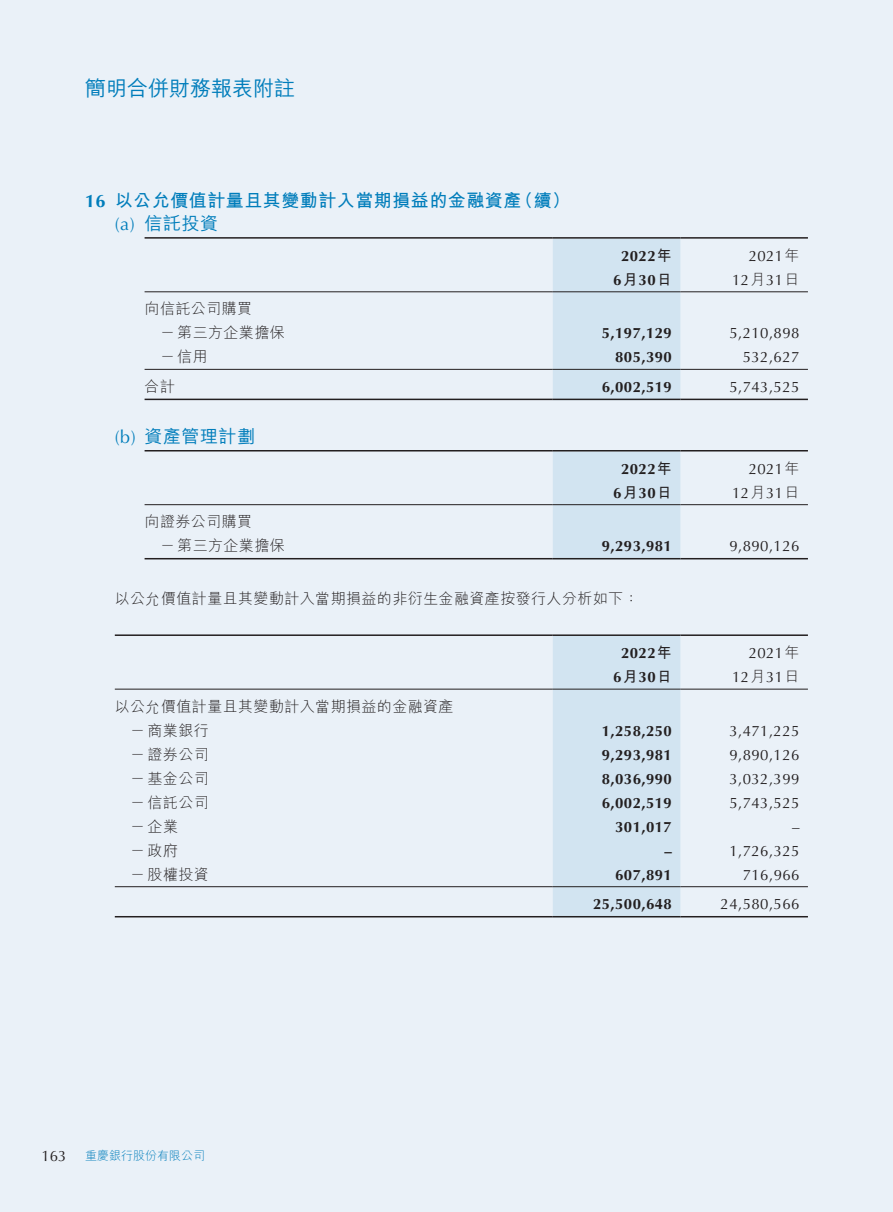
<style>
.page{position:relative;width:893px;height:1212px;background:#eaf1f8}
.page>*{position:absolute;margin:0;border:0;box-sizing:border-box;transform-origin:0 0}
.t1{font:500 21px "M Hei HK";color:#007dbb}
.t2{font:700 18px "M Hei HK";letter-spacing:.03em;color:#007dbb}
.t3{font:500 18px "M Hei HK";letter-spacing:.03em;color:#007dbb}
.t4{font:18px "Optima LT Std";color:#007dbb}
.t5{font:700 18px "Optima LT Std";color:#007dbb}
.t6{font:15px/24px "Optima LT Std";letter-spacing:.03em;color:#231f20;text-align:right}
.t7{font:700 15px/24px "Optima LT Std";letter-spacing:.03em;color:#231f20;text-align:center}
.t8{font:300 15px "M Hei HK";letter-spacing:.03em;color:#231f20}
.t9{font:300 12px "M Hei HK";color:#007dbb}
.s1{font-family:"M Hei HK"}
.s2{font-family:"M Hei HK";font-weight:300}
</style>
<div class="page">
<div style="left:553px;top:239px;width:127px;height:160px;background:#d2e4f1"></div>
<hr style="left:145px;top:237px;width:408px;height:2px;background:#231f20">
<hr style="left:553px;top:237px;width:127px;height:2px;background:#231f20">
<hr style="left:680px;top:237px;width:128px;height:2px;background:#231f20">
<hr style="left:145px;top:291px;width:408px;height:1px;background:#231f20">
<hr style="left:553px;top:291px;width:127px;height:1px;background:#231f20">
<hr style="left:680px;top:291px;width:128px;height:1px;background:#231f20">
<hr style="left:145px;top:369px;width:408px;height:1px;background:#231f20">
<hr style="left:553px;top:369px;width:127px;height:1px;background:#231f20">
<hr style="left:680px;top:369px;width:128px;height:1px;background:#231f20">
<hr style="left:145px;top:399px;width:408px;height:1px;background:#231f20">
<hr style="left:553px;top:399px;width:127px;height:1px;background:#231f20">
<hr style="left:680px;top:399px;width:128px;height:1px;background:#231f20">
<div style="left:553px;top:451px;width:127px;height:107px;background:#d2e4f1"></div>
<hr style="left:145px;top:450px;width:408px;height:1px;background:#231f20">
<hr style="left:553px;top:450px;width:127px;height:1px;background:#231f20">
<hr style="left:680px;top:450px;width:128px;height:1px;background:#231f20">
<hr style="left:145px;top:504px;width:408px;height:1px;background:#231f20">
<hr style="left:553px;top:504px;width:127px;height:1px;background:#231f20">
<hr style="left:680px;top:504px;width:128px;height:1px;background:#231f20">
<hr style="left:145px;top:558px;width:408px;height:1px;background:#231f20">
<hr style="left:553px;top:558px;width:127px;height:1px;background:#231f20">
<hr style="left:680px;top:558px;width:128px;height:1px;background:#231f20">
<div style="left:553px;top:636px;width:127px;height:280px;background:#d2e4f1"></div>
<hr style="left:115px;top:634px;width:438px;height:2px;background:#231f20">
<hr style="left:553px;top:634px;width:127px;height:2px;background:#231f20">
<hr style="left:680px;top:634px;width:128px;height:2px;background:#231f20">
<hr style="left:115px;top:689px;width:438px;height:1px;background:#231f20">
<hr style="left:553px;top:689px;width:127px;height:1px;background:#231f20">
<hr style="left:680px;top:689px;width:128px;height:1px;background:#231f20">
<hr style="left:115px;top:886px;width:438px;height:1px;background:#231f20">
<hr style="left:553px;top:886px;width:127px;height:1px;background:#231f20">
<hr style="left:680px;top:886px;width:128px;height:1px;background:#231f20">
<hr style="left:115px;top:916px;width:438px;height:1px;background:#231f20">
<hr style="left:553px;top:916px;width:127px;height:1px;background:#231f20">
<hr style="left:680px;top:916px;width:128px;height:1px;background:#231f20">
<h1 class="t1" style="left:85px;top:73px;width:211px">簡明合併財務報表附註</h1>
<p class="t5" style="left:85px;top:191px;width:22px">16</p>
<p class="t2" style="left:115px;top:188px;width:408px">以公允價值計量且其變動計入當期損益的金融資產</p>
<p class="t2" style="left:515px;top:188px;width:57px">（續(</p>
<p class="t4" style="left:115px;top:213px;width:22px">a( )</p>
<p class="t3" style="left:145px;top:210px;width:75px">信託投資</p>
<p class="t4" style="left:115px;top:426px;width:23px">b( )</p>
<p class="t8" style="left:145px;top:301px;width:109px">向信託公司購買</p>
<p class="t8" style="left:160px;top:325px;width:126px">－第三方企業擔保</p>
<p class="t8" style="left:160px;top:349px;width:49px">－信用</p>
<p class="t8" style="left:145px;top:379px;width:32px">合計</p>
<p class="t3" style="left:145px;top:423px;width:112px">資產管理計劃</p>
<p class="t8" style="left:145px;top:514px;width:109px">向證券公司購買</p>
<p class="t7" style="left:613px;top:244px;width:60px">2022<span class="s1">年<br></span>6<span class="s1">月</span>30<span class="s1">日</span></p>
<p class="t6" style="left:732px;top:244px;width:69px">2021<span class="s2">年<br></span>12<span class="s2">月</span>31<span class="s2">日</span></p>
<p class="t7" style="left:602px;top:321px;width:72px">5,197,129</p>
<p class="t6" style="left:729px;top:321px;width:72px">5,210,898</p>
<p class="t7" style="left:615px;top:345px;width:58px">805,390</p>
<p class="t6" style="left:743px;top:345px;width:58px">532,627</p>
<p class="t7" style="left:602px;top:375px;width:72px">6,002,519</p>
<p class="t6" style="left:729px;top:375px;width:72px">5,743,525</p>
<p class="t7" style="left:613px;top:457px;width:60px">2022<span class="s1">年<br></span>6<span class="s1">月</span>30<span class="s1">日</span></p>
<p class="t6" style="left:732px;top:457px;width:69px">2021<span class="s2">年<br></span>12<span class="s2">月</span>31<span class="s2">日</span></p>
<p class="t8" style="left:160px;top:538px;width:126px">－第三方企業擔保</p>
<p class="t8" style="left:115px;top:590px;width:525px">以公允價值計量且其變動計入當期損益的非衍生金融資產按發行人分析如下：</p>
<p class="t7" style="left:613px;top:641px;width:60px">2022<span class="s1">年<br></span>6<span class="s1">月</span>30<span class="s1">日</span></p>
<p class="t6" style="left:732px;top:641px;width:69px">2021<span class="s2">年<br></span>12<span class="s2">月</span>31<span class="s2">日</span></p>
<p class="t8" style="left:115px;top:698px;width:340px">以公允價值計量且其變動計入當期損益的金融資產</p>
<p class="t6" style="left:729px;top:719px;width:72px">3,471,225</p>
<p class="t6" style="left:729px;top:534px;width:72px">9,890,126</p>
<p class="t7" style="left:602px;top:534px;width:72px">9,293,981</p>
<p class="t8" style="left:130px;top:722px;width:80px">－商業銀行</p>
<p class="t7" style="left:602px;top:719px;width:72px">1,258,250</p>
<p class="t8" style="left:130px;top:746px;width:80px">－證券公司</p>
<p class="t7" style="left:602px;top:743px;width:72px">9,293,981</p>
<p class="t6" style="left:729px;top:743px;width:72px">9,890,126</p>
<p class="t8" style="left:130px;top:770px;width:80px">－基金公司</p>
<p class="t7" style="left:602px;top:767px;width:72px">8,036,990</p>
<p class="t6" style="left:729px;top:767px;width:72px">3,032,399</p>
<p class="t8" style="left:130px;top:794px;width:80px">－信託公司</p>
<p class="t7" style="left:602px;top:791px;width:72px">6,002,519</p>
<p class="t6" style="left:729px;top:791px;width:72px">5,743,525</p>
<p class="t8" style="left:130px;top:818px;width:49px">－企業</p>
<p class="t7" style="left:615px;top:815px;width:58px">301,017</p>
<p class="t6" style="left:792px;top:815px;width:9px">–</p>
<p class="t8" style="left:130px;top:842px;width:49px">－政府</p>
<p class="t7" style="left:664px;top:839px;width:9px">–</p>
<p class="t6" style="left:729px;top:839px;width:72px">1,726,325</p>
<p class="t8" style="left:130px;top:866px;width:80px">－股權投資</p>
<p class="t7" style="left:615px;top:863px;width:58px">607,891</p>
<p class="t6" style="left:743px;top:863px;width:58px">716,966</p>
<p class="t7" style="left:593px;top:892px;width:80px">25,500,648</p>
<p class="t6" style="left:721px;top:892px;width:80px">24,580,566</p>
<p class="t6" style="left:41px;top:1144px;width:27px">163</p>
<p class="t9" style="left:85px;top:1150px;width:121px">重慶銀行股份有限公司</p>
</div>
